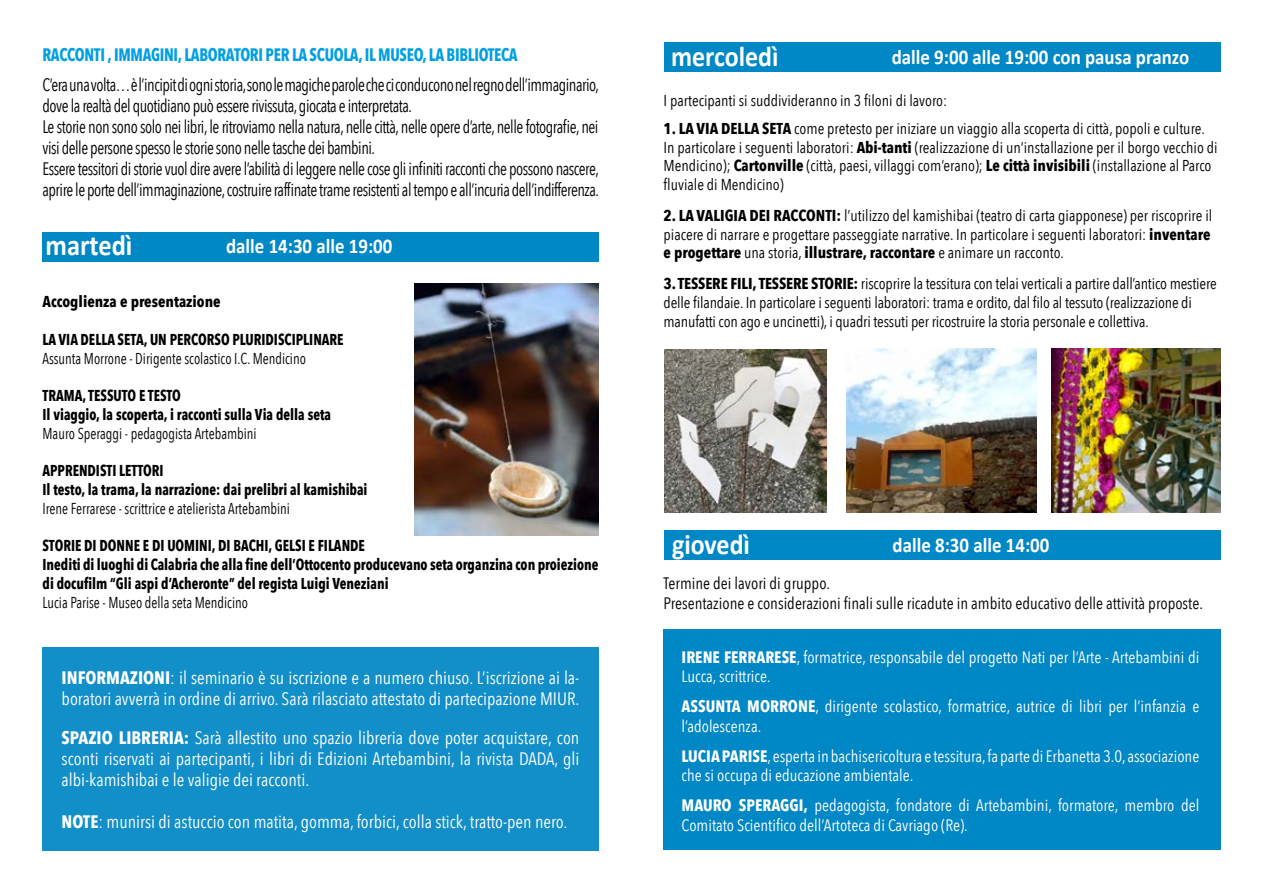
<style>
.page{position:relative;width:1263px;height:893px;background:#fff}
.page>*{position:absolute;margin:0;border:0;box-sizing:border-box;transform-origin:0 0}
.t1{font:700 29.4px "Calibri";color:#fff;scale:.9 1}
.t2{font:700 28.8px "Calibri";color:#fff;scale:.9 1}
.t3{font:700 21px "Calibri";color:#fff;scale:.9 1}
.t4{font:18px/21px "Avenir Next Condensed";letter-spacing:-.03em;color:#000;scale:.9 1}
.t5{font:18px/21px "Avenir Next Condensed";color:#fff}
.t6{font:700 18px "Avenir Next Condensed";letter-spacing:-.02em;color:#009fe3;scale:.9 1}
.t7{font:16.5px/19.5px "Avenir Next Condensed";color:#fff}
.t8{font:16.5px/19.5px "Avenir Next Condensed";color:#000}
.t9{font:15.75px/18.8px "Avenir Next Condensed";color:#000}
.t10{font:700 15.75px/18.8px "Avenir Next Condensed";color:#000;scale:.9 1}
.t11{font:15.75px "Avenir Next Condensed";color:#000;scale:.9 1}
.t12{font:700 15.75px "Avenir Next Condensed";color:#000}
.s1{font-weight:700}
</style>
<div class="page">
<div style="left:663px;top:629px;width:557px;height:221px;background:#0087c5"></div>
<div style="left:43px;top:232px;width:555px;height:29px;background:#0087c5"></div>
<div style="left:664px;top:43px;width:556px;height:29px;background:#0087c5"></div>
<img style="left:414px;top:283px;width:184px;height:253px">
<img style="left:665px;top:349px;width:161px;height:163px">
<div style="left:43px;top:647px;width:555px;height:203px;background:#128fc9"></div>
<div style="left:665px;top:530px;width:556px;height:30px;background:#0087c5"></div>
<img style="left:1051px;top:348px;width:170px;height:164px">
<img style="left:846px;top:348px;width:190px;height:164px">
<p class="t6" style="left:43px;top:43px;width:529px">RACCONTI , IMMAGINI, LABORATORI PER LA SCUOLA, IL MUSEO, LA BIBLIOTECA</p>
<p class="t4" style="left:43px;top:73px;width:620px">C’era una volta… è l’incipit di ogni storia, sono le magiche parole che ci conducono nel regno dell’immaginario, dove la realtà del quotidiano può essere rivissuta, giocata e interpretata.<br>Le storie non sono solo nei libri, le ritroviamo nella natura, nelle città, nelle opere d’arte, nelle fotografie, nei visi delle persone spesso le storie sono nelle tasche dei bambini.<br>Essere tessitori di storie vuol dire avere l’abilità di leggere nelle cose gli infiniti racconti che possono nascere, aprire le porte dell’immaginazione, costruire raffinate trame resistenti al tempo e all’incuria dell’indifferenza.</p>
<h1 class="t1" style="left:46px;top:227px;width:98px">martedì</h1>
<h3 class="t3" style="left:226px;top:233px;width:186px">dalle 14:30 alle 19:00</h3>
<p class="t12" style="left:43px;top:292px;width:180px">Accoglienza e presentazione</p>
<p class="t10" style="left:43px;top:330px;width:336px">LA VIA DELLA SETA, UN PERCORSO PLURIDISCIPLINARE</p>
<p class="t11" style="left:43px;top:345px;width:294px">Assunta Morrone - Dirigente scolastico I.C. Mendicino</p>
<p class="t10" style="left:43px;top:386px;width:322px">TRAMA, TESSUTO E TESTO<br>Il viaggio, la scoperta, i racconti sulla Via della seta</p>
<p class="t11" style="left:43px;top:420px;width:239px">Mauro Speraggi - pedagogista Artebambini</p>
<p class="t10" style="left:43px;top:461px;width:363px">APPRENDISTI LETTORI<br>Il testo, la trama, la narrazione: dai prelibri al kamishibai</p>
<p class="t11" style="left:43px;top:495px;width:277px">Irene Ferrarese - scrittrice e atelierista Artebambini</p>
<p class="t10" style="left:43px;top:536px;width:619px">STORIE DI DONNE E DI UOMINI, DI BACHI, GELSI E FILANDE<br>Inediti di luoghi di Calabria che alla fine dell’Ottocento producevano seta organzina con proiezione di docufilm “Gli aspi d’Acheronte” del regista Luigi Veneziani</p>
<p class="t11" style="left:43px;top:589px;width:230px">Lucia Parise - Museo della seta Mendicino</p>
<p class="t5" style="left:62px;top:666px;width:519px"><span class="s1">INFORMAZIONI</span>: il seminario è su iscrizione e a numero chiuso. L’iscrizione ai la&shy;boratori avverrà in ordine di arrivo. Sarà rilasciato attestato di partecipazione MIUR.</p>
<p class="t5" style="left:62px;top:726px;width:519px;text-align:justify"><span class="s1">SPAZIO LIBRERIA:</span> Sarà allestito uno spazio libreria dove poter acquistare, con sconti riservati ai partecipanti, i libri di Edizioni Artebambini, la rivista DADA, gli albi-kamishibai e le valigie dei racconti.</p>
<p class="t5" style="left:62px;top:810px;width:507px"><span class="s1">NOTE</span>: munirsi di astuccio con matita, gomma, forbici, colla stick, tratto-pen nero.</p>
<h2 class="t2" style="left:671px;top:38px;width:121px">mercoledì</h2>
<h3 class="t3" style="left:892px;top:44px;width:332px">dalle 9:00 alle 19:00 con pausa pranzo</h3>
<p class="t9" style="left:663px;top:90px;width:285px">I partecipanti si suddivideranno in 3 filoni di lavoro:</p>
<p class="t9" style="left:663px;top:118px;width:556px"><span class="s1">1. LA VIA DELLA SETA</span> come pretesto per iniziare un viaggio alla scoperta di città, popoli e culture.<br>In particolare i seguenti laboratori: <span class="s1">Abi-tanti</span> (realizzazione di un’installazione per il borgo vecchio di Mendicino); <span class="s1">Cartonville</span> (città, paesi, villaggi com’erano); <span class="s1">Le città invisibili</span> (installazione al Parco fluviale di Mendicino)</p>
<p class="t9" style="left:663px;top:205px;width:550px;text-align:justify"><span class="s1">2. LA VALIGIA DEI RACCONTI:</span> l’utilizzo del kamishibai (teatro di carta giapponese) per riscoprire il piacere di narrare e progettare passeggiate narrative. In particolare i seguenti laboratori: <span class="s1">inventare e progettare</span> una storia, <span class="s1">illustrare, raccontare</span> e animare un racconto.</p>
<p class="t9" style="left:663px;top:273px;width:555px"><span class="s1">3. TESSERE FILI, TESSERE STORIE:</span> riscoprire la tessitura con telai verticali a partire dall’antico mestiere delle filandaie. In particolare i seguenti laboratori: trama e ordito, dal filo al tessuto (realizzazione di manufatti con ago e uncinetti), i quadri tessuti per ricostruire la storia personale e collettiva.</p>
<h2 class="t2" style="left:672px;top:526px;width:88px">giovedì</h2>
<h3 class="t3" style="left:892px;top:532px;width:176px">dalle 8:30 alle 14:00</h3>
<p class="t8" style="left:663px;top:573px;width:541px">Termine dei lavori di gruppo.<br>Presentazione e considerazioni finali sulle ricadute in ambito educativo delle attività proposte.</p>
<p class="t7" style="left:682px;top:646px;width:519px"><span class="s1">IRENE FERRARESE</span>, formatrice, responsabile del progetto Nati per l’Arte - Artebambini di<br>Lucca, scrittrice.</p>
<p class="t7" style="left:682px;top:696px;width:519px"><span class="s1">ASSUNTA MORRONE</span>, dirigente scolastico, formatrice, autrice di libri per l’infanzia e l’adolescenza.</p>
<p class="t7" style="left:682px;top:745px;width:519px"><span class="s1">LUCIA PARISE</span>, esperta in bachisericoltura e tessitura, fa parte di Erbanetta 3.0, associazione che si occupa di educazione ambientale.</p>
<p class="t7" style="left:682px;top:795px;width:519px"><span class="s1">MAURO SPERAGGI,</span> pedagogista, fondatore di Artebambini, formatore, membro del<br>Comitato Scientifico dell’Artoteca di Cavriago (Re).</p>
</div>
